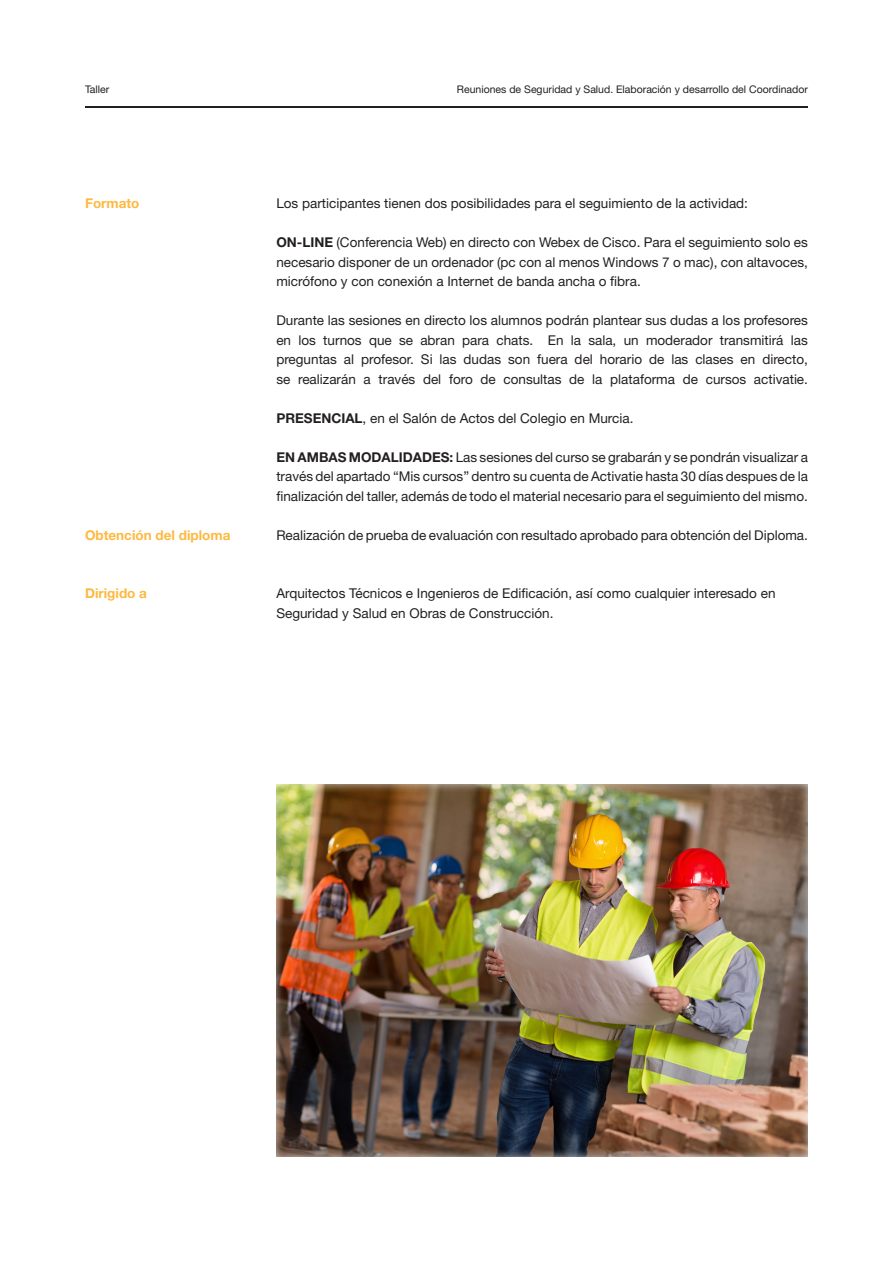
<style>
.page{position:relative;width:893px;height:1263px;background:#fff}
.page>*{position:absolute;margin:0;border:0;box-sizing:border-box;transform-origin:0 0}
.t1{font:13.5px/19.5px "Helvetica Neue LT Std";color:#231f20;text-align:justify}
.t2{font:700 13.5px "Helvetica Neue LT Std";color:#fdb940}
.t3{font:10.5px "Helvetica Neue LT Std";color:#231f20}
.s1{font-weight:700}
</style>
<div class="page">
<hr style="left:85px;top:106px;width:723px;height:2px;background:#231f20">
<div style="left:275px;top:784px;width:534px;height:373px;background:#fff;opacity:.75"></div>
<p class="t3" style="left:85px;top:83px;width:26px">Taller</p>
<p class="t3" style="left:457px;top:83px;width:353px">Reuniones de Seguridad y Salud. Elaboración y desarrollo del Coordinador</p>
<p class="t2" style="left:85px;top:195px;width:56px">Formato</p>
<p class="t2" style="left:85px;top:527px;width:147px">Obtención del diploma</p>
<p class="t2" style="left:85px;top:585px;width:63px">Dirigido a</p>
<p class="t1" style="left:276px;top:194px;width:473px">Los participantes tienen dos posibilidades para el seguimiento de la actividad:</p>
<p class="t1" style="left:276px;top:233px;width:533px"><span class="s1">ON-LINE</span> (Conferencia Web) en directo con Webex de Cisco. Para el seguimiento solo es necesario disponer de un ordenador (pc con al menos Windows 7 o mac), con altavoces, micrófono y con conexión a Internet de banda ancha o fibra.</p>
<p class="t1" style="left:276px;top:311px;width:533px">Durante las sesiones en directo los alumnos podrán plantear sus dudas a los profesores en los turnos que se abran para chats. En la sala, un moderador transmitirá las preguntas al profesor. Si las dudas son fuera del horario de las clases en directo, se realizarán a través del foro de consultas de la plataforma de cursos activatie.</p>
<p class="t1" style="left:276px;top:408px;width:359px"><span class="s1">PRESENCIAL</span>, en el Salón de Actos del Colegio en Murcia.</p>
<p class="t1" style="left:276px;top:447px;width:533px"><span class="s1">EN AMBAS MODALIDADES:</span> Las sesiones del curso se grabarán y se pondrán visualizar a través del apartado “Mis cursos” dentro su cuenta de Activatie hasta 30 días despues de la finalización del taller, además de todo el material necesario para el seguimiento del mismo.</p>
<p class="t1" style="left:276px;top:525px;width:533px">Realización de prueba de evaluación con resultado aprobado para obtención del Diploma.</p>
<p class="t1" style="left:276px;top:584px;width:501px">Arquitectos Técnicos e Ingenieros de Edificación, así como cualquier interesado en<br>Seguridad y Salud en Obras de Construcción.</p>
</div>
